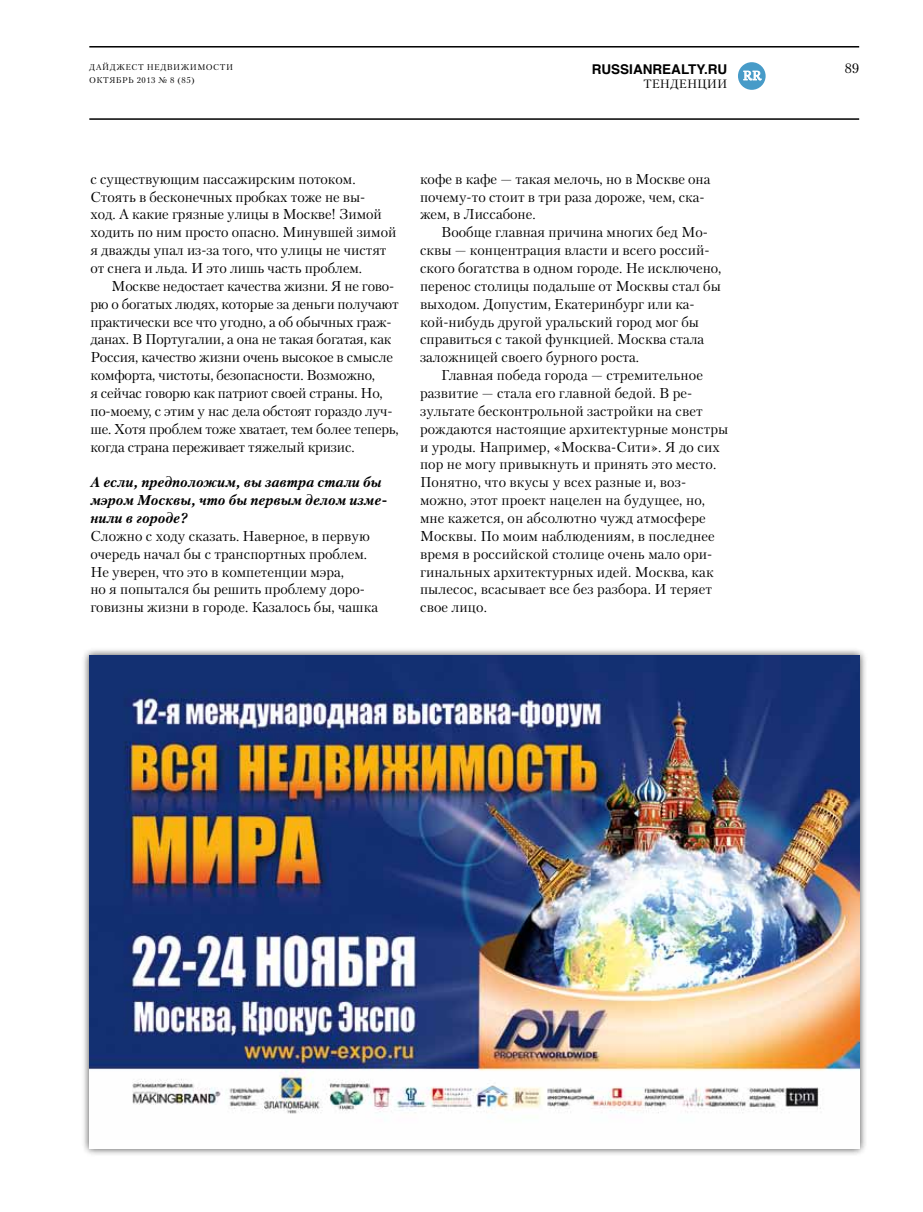
<style>
.page{position:relative;width:923px;height:1212px;background:#fff}
.page>*{position:absolute;margin:0;border:0;box-sizing:border-box;transform-origin:0 0}
.t1{font:14.25px/17.9px "Petersburg TF";color:#000}
.t2{font:italic 700 14.25px/17.9px "Petersburg TF";color:#000}
.t3{font:700 13.5px "Helvetica TF";color:#000}
.t4{font:13.5px "Petersburg TF";color:#000}
.t5{font:12.6px "Petersburg TF";color:#fff}
.t6{font:12px "Petersburg TF";color:#000}
.t7{font:8.25px/13.5px "Petersburg TF";letter-spacing:.06em;color:#000}
</style>
<div class="page">
<hr style="left:89px;top:118px;width:770px;height:2px;background:#000">
<hr style="left:89px;top:46px;width:770px;height:2px;background:#000">
<div style="left:738px;top:62px;width:27px;height:28px;background:#479bc8;border-radius:50%"></div>
<svg style="left:743px;top:71px;width:18px;height:9px"></svg>
<div style="left:81px;top:647px;width:786px;height:510px;background:#000;opacity:.75"></div>
<img style="left:89px;top:655px;width:770px;height:493px">
<p class="t7" style="left:89px;top:60px;width:145px">дайджест недвижимости<br>ОКтябрь 2013 № 8 (85)</p>
<p class="t3" style="left:592px;top:58px;width:137px">RUSSIANREALTY.RU</p>
<p class="t6" style="left:643px;top:77px;width:85px">тенденции</p>
<p class="t5" style="left:743px;top:68px;width:20px">RR</p>
<p class="t1" style="left:90px;top:170px;width:307px">с существующим пассажирским потоком.<br>Стоять в бесконечных пробках тоже не вы‑<br>ход. А какие грязные улицы в Москве! Зимой ходить по ним просто опасно. Минувшей зимой я дважды упал из-за того, что улицы не чистят от снега и льда. И это лишь часть проблем.</p>
<p class="t1" style="left:90px;top:277px;width:310px;text-indent:21px">Москве недостает качества жизни. Я не гово‑ рю о богатых людях, которые за деньги получают практически все что угодно, а об обычных граж‑ данах. В Португалии, а она не такая богатая, как Россия, качество жизни очень высокое в смысле комфорта, чистоты, безопасности. Возможно,<br>я сейчас говорю как патриот своей страны. Но, по-моему, с этим у нас дела обстоят гораздо луч‑ ше. Хотя проблем тоже хватает, тем более теперь, когда страна переживает тяжелый кризис.</p>
<p class="t2" style="left:90px;top:473px;width:298px">А если, предположим, вы завтра стали бы мэром Москвы, что бы первым делом изме&shy;нили в городе?</p>
<p class="t1" style="left:90px;top:527px;width:289px">Сложно с ходу сказать. Наверное, в первую очередь начал бы с транспортных проблем.<br>Не уверен, что это в компетенции мэра,<br>но я попытался бы решить проблему доро‑ говизны жизни в городе. Казалось бы, чашка</p>
<p class="t1" style="left:420px;top:169px;width:292px">кофе в кафе — такая мелочь, но в Москве она почему-то стоит в три раза дороже, чем, ска‑ жем, в Лиссабоне.</p>
<p class="t1" style="left:420px;top:223px;width:303px;text-indent:21px">Вообще главная причина многих бед Мо‑ сквы — концентрация власти и всего россий‑ ского богатства в одном городе. Не исключено, перенос столицы подальше от Москвы стал бы выходом. Допустим, Екатеринбург или ка‑ кой-нибудь другой уральский город мог бы справиться с такой функцией. Москва стала заложницей своего бурного роста.</p>
<p class="t1" style="left:420px;top:366px;width:310px;text-indent:21px">Главная победа города — стремительное развитие — стала его главной бедой. В ре‑ зультате бесконтрольной застройки на свет рождаются настоящие архитектурные монстры и уроды. Например, «Москва-Сити». Я до сих пор не могу привыкнуть и принять это место.<br>Понятно, что вкусы у всех разные и, воз‑ можно, этот проект нацелен на будущее, но, мне кажется, он абсолютно чужд атмосфере Москвы. По моим наблюдениям, в последнее время в российской столице очень мало ори‑ гинальных архитектурных идей. Москва, как пылесос, всасывает все без разбора. И теряет свое лицо.</p>
<p class="t4" style="left:845px;top:60px;width:16px">89</p>
</div>
